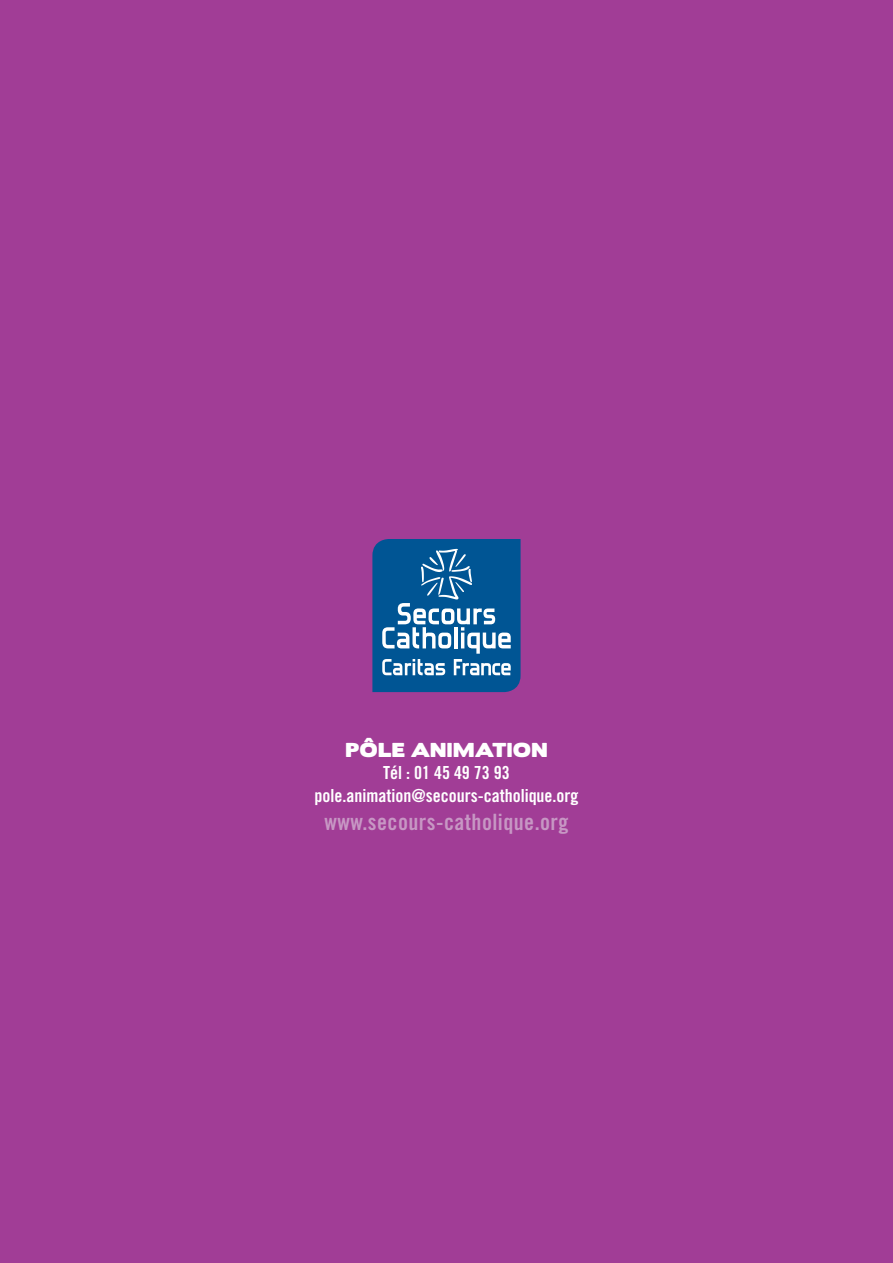
<style>
.page{position:relative;width:893px;height:1263px;background:#a13d96}
.page>*{position:absolute;margin:0;border:0;box-sizing:border-box;transform-origin:0 0}
.t1{font:22.5px "Trade Gothic Bold Cond Twenty";letter-spacing:.02em;color:#c797c4}
.t2{font:18px/22.5px "Trade Gothic Bold Cond Twenty";color:#fff;text-align:center}
.t3{font:18px "Boris Black Bloxx";letter-spacing:.045em;color:#fff}
</style>
<div class="page">
<svg style="left:372px;top:539px;width:149px;height:153px;background:#296fa4"></svg>
<p class="t3" style="left:346px;top:737px;width:203px">PÔLE ANIMATION</p>
<p class="t2" style="left:314px;top:763px;width:266px">Tél : 01 45 49 73 93 pole.animation@secours-catholique.org</p>
<p class="t1" style="left:324px;top:813px;width:246px">www.secours-catholique.org</p>
</div>
